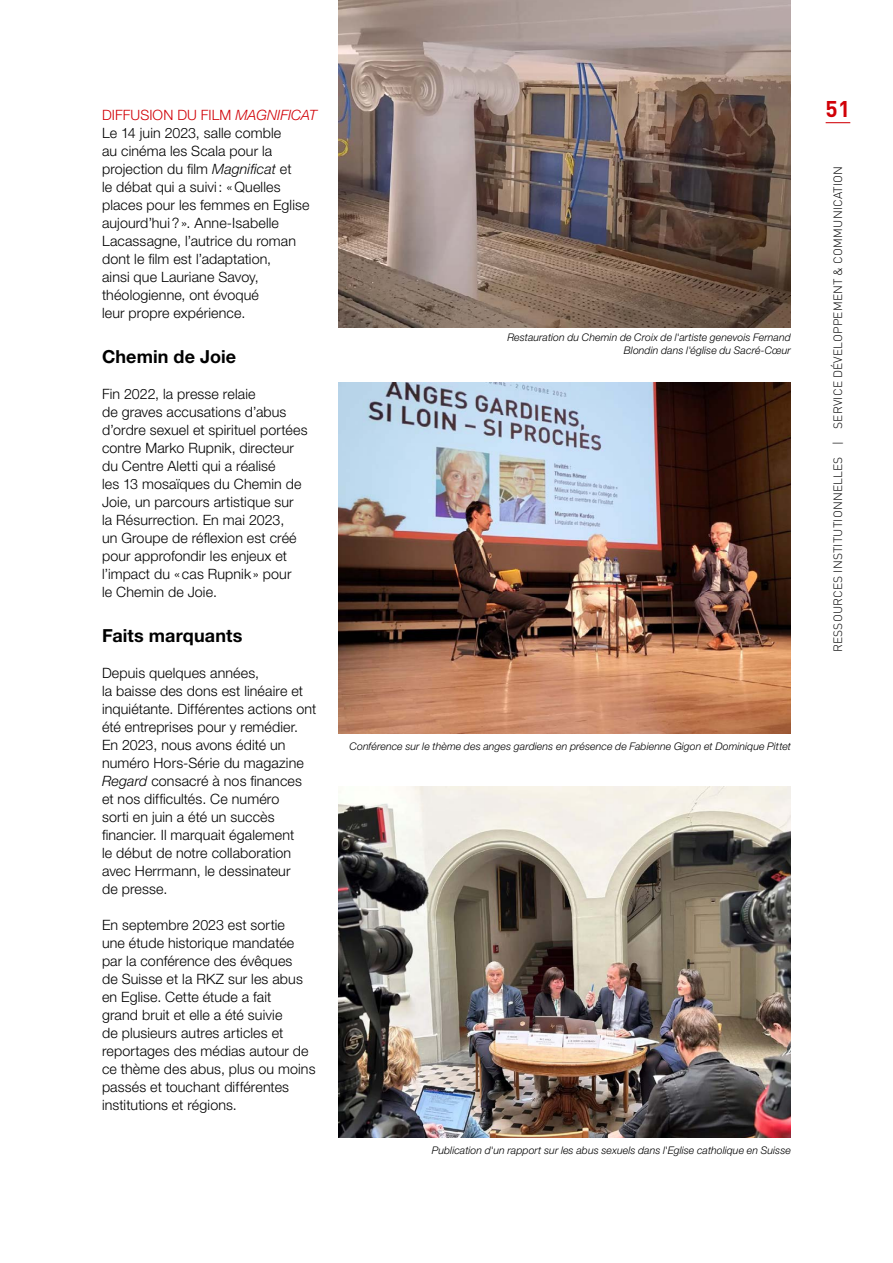
<style>
.page{position:relative;width:893px;height:1263px;background:#fff}
.page>*{position:absolute;margin:0;border:0;box-sizing:border-box;transform-origin:0 0}
.t1{font:700 22.5px "DIN Pro";color:#d10007}
.t2{font:700 18px "Helvetica Neue LT Std";letter-spacing:.005em;color:#000}
.t3{font:300 14.25px/18px "Helvetica Neue LT Std";letter-spacing:.01em;color:#000}
.t4{font:300 12px "DIN Pro";letter-spacing:.01em;color:#000}
.t5{font:italic 300 10.5px/12.6px "Helvetica Neue LT Std";letter-spacing:.01em;color:#000;text-align:right}
.s1{color:#d10007}
.s2{font-style:italic;color:#d10007}
.s3{font-style:italic}
</style>
<div class="page">
<svg style="left:826px;top:122px;width:24px;height:1px"></svg>
<img style="left:339px;top:383px;width:452px;height:351px">
<img style="left:339px;top:0;width:452px;height:327px">
<img style="left:339px;top:786px;width:452px;height:351px">
<p class="t3" style="left:102px;top:106px;width:216px"><span class="s1">DIFFUSION DU FILM</span> <span class="s2">MAGNIFICAT<br></span>Le 14 juin 2023, salle comble<br>au cinéma les Scala pour la projection du film <span class="s3">Magnificat</span> et<br>le débat qui a suivi: «Quelles places pour les femmes en Eglise aujourd’hui?». Anne-Isabelle<br>Lacassagne, l’autrice du roman dont le film est l’adaptation,<br>ainsi que Lauriane Savoy, théologienne, ont évoqué<br>leur propre expérience.</p>
<p class="t2" style="left:102px;top:345px;width:136px">Chemin de Joie</p>
<p class="t3" style="left:102px;top:385px;width:207px">Fin 2022, la presse relaie<br>de graves accusations d’abus d’ordre sexuel et spirituel portées contre Marko Rupnik, directeur du Centre Aletti qui a réalisé<br>les 13 mosaïques du Chemin de<br>Joie, un parcours artistique sur<br>la Résurrection. En mai 2023,<br>un Groupe de réflexion est créé pour approfondir les enjeux et l’impact du «cas Rupnik » pour<br>le Chemin de Joie.</p>
<p class="t2" style="left:102px;top:624px;width:142px">Faits marquants</p>
<p class="t3" style="left:102px;top:664px;width:216px">Depuis quelques années,<br>la baisse des dons est linéaire et inquiétante. Différentes actions ont été entreprises pour y remédier.<br>En 2023, nous avons édité un numéro Hors-Série du magazine<br><span class="s3">Regard</span> consacré à nos finances et nos difficultés. Ce numéro<br>sorti en juin a été un succès financier. Il marquait également<br>le début de notre collaboration avec Herrmann, le dessinateur<br>de presse.</p>
<p class="t3" style="left:102px;top:916px;width:215px">En septembre 2023 est sortie<br>une étude historique mandatée par la conférence des évêques<br>de Suisse et la RKZ sur les abus en Eglise. Cette étude a fait<br>grand bruit et elle a été suivie<br>de plusieurs autres articles et reportages des médias autour de ce thème des abus, plus ou moins passés et touchant différentes institutions et régions.</p>
<p class="t5" style="left:507px;top:331px;width:285px">Restauration du Chemin de Croix de l'artiste genevois Fernand<br>Blondin dans l'église du Sacré-Cœur</p>
<p class="t5" style="left:350px;top:740px;width:443px">Conférence sur le thème des anges gardiens en présence de Fabienne Gigon et Dominique Pittet</p>
<p class="t5" style="left:432px;top:1144px;width:361px">Publication d'un rapport sur les abus sexuels dans l'Eglise catholique en Suisse</p>
<h1 class="t1" style="left:826px;top:93px;width:26px">51</h1>
<p class="t4" style="left:830px;top:652px;width:487px;rotate:-90deg">RESSOURCES INSTITUTIONNELLES | SERVICE DÉVELOPPEMENT &amp; COMMUNICATION</p>
</div>
